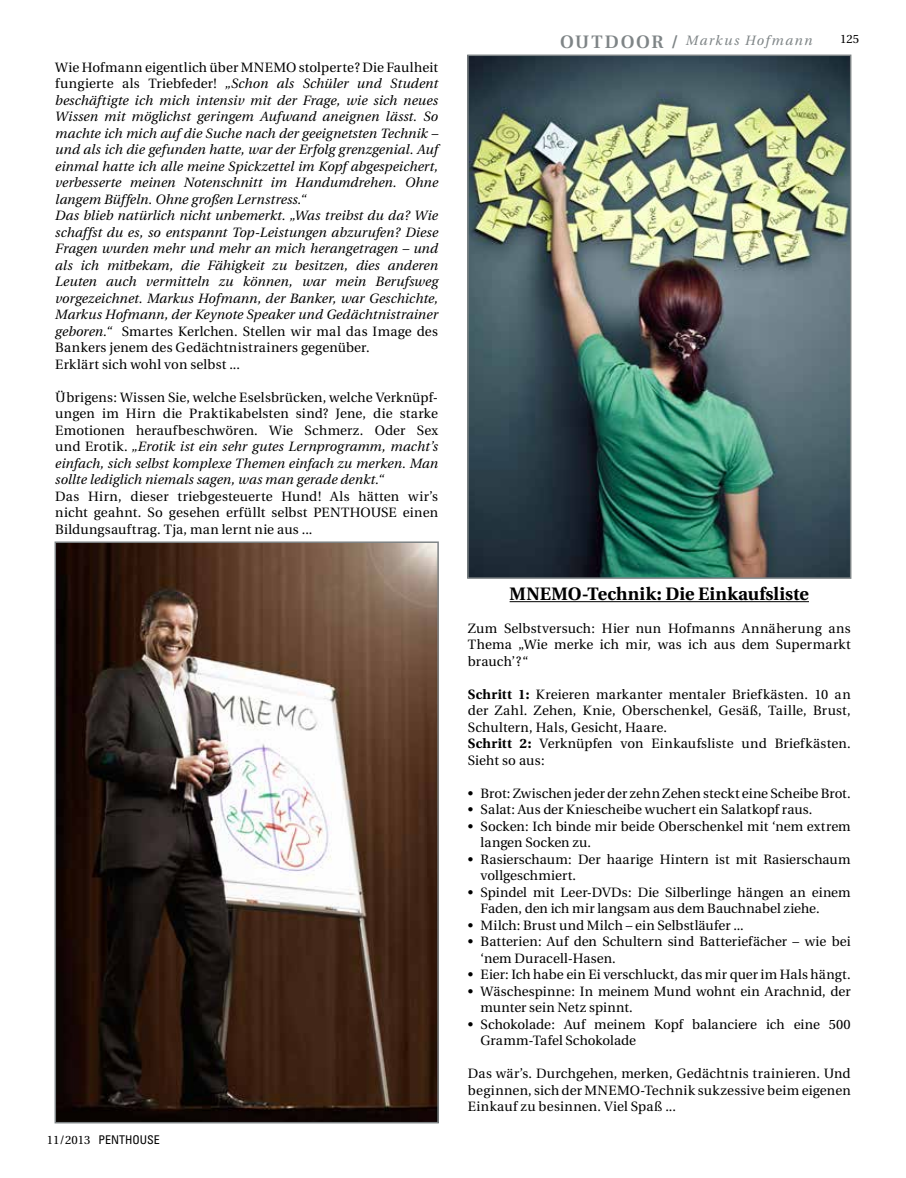
<style>
.page{position:relative;width:906px;height:1178px;background:#fff}
.page>*{position:absolute;margin:0;border:0;box-sizing:border-box;transform-origin:0 0}
.t1{font:700 18px "Utopia";letter-spacing:.01em;color:#000}
.t2{font:13.5px/16.5px "Utopia";letter-spacing:.005em;color:#000}
.t3{font:italic 13.5px/16.5px "Utopia";letter-spacing:.005em;color:#000}
.t4{font:italic 13.5px "Utopia";letter-spacing:.1em;color:#7e8486}
.t5{font:condensed 12px "Univers";color:#000}
.t6{font:12px "Utopia";color:#000}
.s1{font-style:normal}
.s2{font-style:italic}
.s3{font-family:"Utopia";font-stretch:normal}
.s4{font-weight:600;font-style:normal;font-size:18px}
.s5{font-weight:700}
</style>
<div class="page">
<hr style="left:509px;top:601px;width:300px;height:1px;background:#000">
<img style="left:58px;top:544px;width:378px;height:576px">
<div style="left:55px;top:541px;width:384px;height:582px;border:2px solid #7e8486"></div>
<img style="left:470px;top:58px;width:378px;height:518px">
<div style="left:467px;top:55px;width:384px;height:524px;border:2px solid #7e8486"></div>
<p class="t3" style="left:55px;top:59px;width:384px"><span class="s1">Wie Hofmann eigentlich über MNEMO stolperte? Die Faulheit fungierte als Triebfeder!</span> „Schon als Schüler und Student beschäftigte ich mich intensiv mit der Frage, wie sich neues Wissen mit möglichst geringem Aufwand aneignen lässt. So machte ich mich auf die Suche nach der geeignetsten Technik – und als ich die gefunden hatte, war der Erfolg grenzgenial. Auf einmal hatte ich alle meine Spickzettel im Kopf abgespeichert, verbesserte meinen Notenschnitt im Handumdrehen. Ohne langem Büffeln. Ohne großen Lernstress.“<br>Das blieb natürlich nicht unbemerkt. „Was treibst du da? Wie schaffst du es, so entspannt Top-Leistungen abzurufen? Diese Fragen wurden mehr und mehr an mich herangetragen – und als ich mitbekam, die Fähigkeit zu besitzen, dies anderen Leuten auch vermitteln zu können, war mein Berufsweg vorgezeichnet. Markus Hofmann, der Banker, war Geschichte, Markus Hofmann, der Keynote Speaker und Gedächtnistrainer geboren.“ <span class="s1">Smartes Kerlchen. Stellen wir mal das Image des Bankers jenem des Gedächtnistrainers gegenüber.<br>Erklärt sich wohl von selbst ...</span></p>
<p class="t2" style="left:55px;top:389px;width:384px;text-align:justify">Übrigens: Wissen Sie, welche Eselsbrücken, welche Verknüpf&shy;ungen im Hirn die Praktikabelsten sind? Jene, die starke Emotionen heraufbeschwören. Wie Schmerz. Oder Sex und Erotik. <span class="s2">„Erotik ist ein sehr gutes Lernprogramm, macht’s einfach, sich selbst komplexe Themen einfach zu merken. Man sollte lediglich niemals sagen, was man gerade denkt.“</span></p>
<p class="t2" style="left:55px;top:488px;width:384px;text-align:justify">Das Hirn, dieser triebgesteuerte Hund! Als hätten wir’s nicht geahnt. So gesehen erfüllt selbst PENTHOUSE einen Bildungsauftrag. Tja, man lernt nie aus ...</p>
<p class="t5" style="left:47px;top:1132px;width:115px"><span class="s3">11/2013</span> PENTHOUSE</p>
<p class="t4" style="left:560px;top:33px;width:254px"><span class="s4">OUTDOOR /</span> Markus Hofmann</p>
<p class="t6" style="left:840px;top:32px;width:21px">125</p>
<h1 class="t1" style="left:509px;top:583px;width:301px">MNEMO-Technik: Die Einkaufsliste</h1>
<p class="t2" style="left:468px;top:620px;width:384px;text-align:justify">Zum Selbstversuch: Hier nun Hofmanns Annäherung ans Thema „Wie merke ich mir, was ich aus dem Supermarkt brauch’?“</p>
<p class="t2" style="left:468px;top:686px;width:384px"><span class="s5">Schritt 1:</span> Kreieren markanter mentaler Briefkästen. 10 an der Zahl. Zehen, Knie, Oberschenkel, Gesäß, Taille, Brust, Schultern, Hals, Gesicht, Haare.<br><span class="s5">Schritt 2:</span> Verknüpfen von Einkaufsliste und Briefkästen.<br>Sieht so aus:</p>
<p class="t2" style="left:468px;top:785px;width:384px">• Brot: Zwischen jeder der zehn Zehen steckt eine Scheibe Brot.</p>
<p class="t2" style="left:468px;top:802px;width:346px">• Salat: Aus der Kniescheibe wuchert ein Salatkopf raus.</p>
<p class="t2" style="left:480px;top:818px;width:371px;text-indent:-13px">• Socken: Ich binde mir beide Oberschenkel mit ‘nem extrem langen Socken zu.</p>
<p class="t2" style="left:480px;top:851px;width:371px;text-indent:-13px">• Rasierschaum: Der haarige Hintern ist mit Rasierschaum vollgeschmiert.</p>
<p class="t2" style="left:480px;top:884px;width:371px;text-indent:-13px">• Spindel mit Leer-DVDs: Die Silberlinge hängen an einem<br>Faden, den ich mir langsam aus dem Bauchnabel ziehe.</p>
<p class="t2" style="left:468px;top:917px;width:277px">• Milch: Brust und Milch – ein Selbstläufer ...</p>
<p class="t2" style="left:480px;top:934px;width:371px;text-indent:-13px">• Batterien: Auf den Schultern sind Batteriefächer – wie bei ‘nem Duracell-Hasen.</p>
<p class="t2" style="left:468px;top:967px;width:384px">• Eier: Ich habe ein Ei verschluckt, das mir quer im Hals hängt.</p>
<p class="t2" style="left:480px;top:983px;width:371px;text-indent:-13px">• Wäschespinne: In meinem Mund wohnt ein Arachnid, der munter sein Netz spinnt.</p>
<p class="t2" style="left:480px;top:1016px;width:371px;text-indent:-13px">• Schokolade: Auf meinem Kopf balanciere ich eine 500<br>Gramm-Tafel Schokolade</p>
<p class="t2" style="left:468px;top:1066px;width:384px;text-align:justify">Das wär’s. Durchgehen, merken, Gedächtnis trainieren. Und beginnen, sich der MNEMO-Technik sukzessive beim eigenen Einkauf zu besinnen. Viel Spaß ...</p>
</div>
